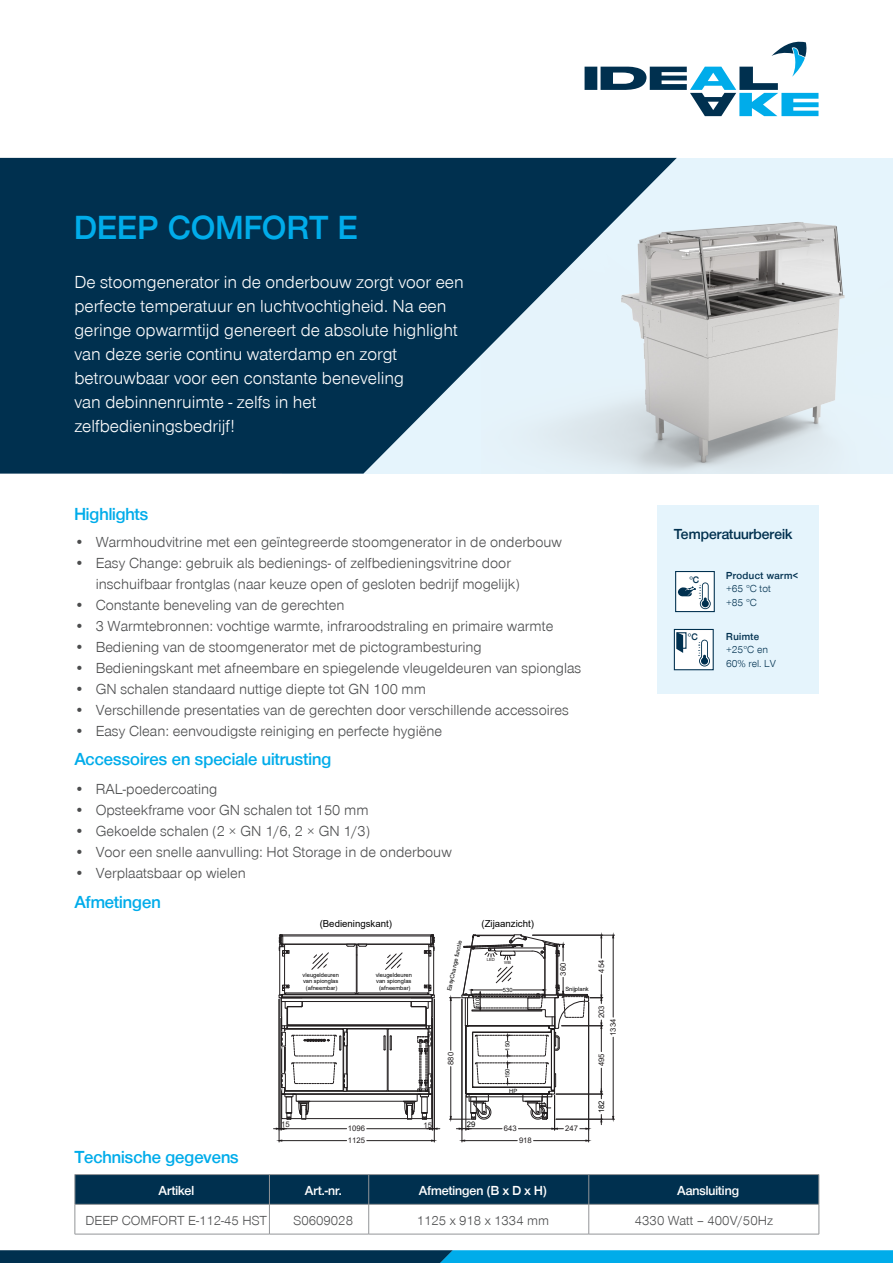
<style>
.page{position:relative;width:893px;height:1263px;background:#fff}
.page>*{position:absolute;margin:0;border:0;box-sizing:border-box;transform-origin:0 0}
.Hauptüberschrift{font:600 34.5px "Nimbus San Nov D";letter-spacing:.02em;color:#00acea}
.Einleitungstext{font:18px/24px "Nimbus San Nov";color:#fff}
.Zwischenüberschrift{font:600 18px "Nimbus San Nov D";color:#00acea}
.Produkt_Aufzählung{font:600 18px "Nimbus San Nov D";color:#00acea}
.t1{font:15px/21px "Nimbus San Nov";color:#4b4c4d}
.t2{font:600 15px "Nimbus San Nov D";color:#00304f}
._03_TABELLE_inhalt_f{font:13.5px "Nimbus San Nov";color:#4b4c4d}
._03_TABELLE_inhalt_f-2{font:600 13.5px "Nimbus San Nov D";color:#fff}
.t3{font:10.5px/13.5px "Nimbus San Nov";color:#00304f}
.t4{font:600 9.75px "Nimbus San Nov D";color:#00304f}
.t5{font:9.6px "Arial";color:#000}
.t6{font:7.65px "Arial";color:#231f20}
.t7{font:7.65px "Arial";color:#000}
.t8{font:5.85px/6.3px "Arial";color:#000;text-align:center}
.t9{font:4.2px "Arial";color:#231f20}
.s1{font-family:"Nimbus San Nov D";font-weight:600}
</style>
<div class="page">
<svg style="left:585px;top:42px;width:234px;height:74px"></svg>
<svg style="left:0;top:1250px;width:893px;height:13px;background:#04709e"></svg>
<img style="left:677px;top:162px;width:216px;height:312px">
<svg style="left:0;top:158px;width:677px;height:316px;background:#335b74"></svg>
<div style="left:657px;top:505px;width:162px;height:188px;background:#e5f4fc"></div>
<div style="left:675px;top:571px;width:40px;height:41px;background:#fff;border:1px solid #00304f"></div>
<svg style="left:678px;top:582px;width:33px;height:27px"></svg>
<svg style="left:673px;top:628px;width:41px;height:43px;background:#bfcbd4"></svg>
<hr style="left:279px;top:999px;width:1px;height:143px;background:#231f20">
<hr style="left:434px;top:999px;width:1px;height:143px;background:#231f20">
<hr style="left:282px;top:1140px;width:65px;height:1px;background:#231f20">
<hr style="left:367px;top:1140px;width:65px;height:1px;background:#231f20">
<svg style="left:278px;top:1139px;width:5px;height:3px"></svg>
<hr style="left:462px;top:999px;width:1px;height:143px;background:#231f20">
<hr style="left:588px;top:1002px;width:1px;height:140px;background:#231f20">
<hr style="left:465px;top:1140px;width:52px;height:1px;background:#231f20">
<hr style="left:534px;top:1140px;width:52px;height:1px;background:#231f20">
<hr style="left:556px;top:1119px;width:59px;height:1px;background:#231f20">
<hr style="left:533px;top:935px;width:82px;height:1px;background:#231f20">
<hr style="left:613px;top:1037px;width:1px;height:79px;background:#231f20">
<hr style="left:613px;top:938px;width:1px;height:79px;background:#231f20">
<svg style="left:274px;top:934px;width:329px;height:197px"></svg>
<div style="left:281px;top:1094px;width:151px;height:25px;border:1px solid #231f20"></div>
<svg style="left:75px;top:1174px;width:745px;height:30px;background:#063452"></svg>
<hr style="left:75px;top:1204px;width:194px;height:1px;background:#939598">
<hr style="left:75px;top:1204px;width:1px;height:30px;background:#939598">
<hr style="left:269px;top:1204px;width:100px;height:1px;background:#939598">
<hr style="left:269px;top:1204px;width:1px;height:30px;background:#939598">
<hr style="left:369px;top:1204px;width:220px;height:1px;background:#939598">
<hr style="left:368px;top:1204px;width:1px;height:30px;background:#939598">
<hr style="left:589px;top:1204px;width:230px;height:1px;background:#939598">
<hr style="left:588px;top:1204px;width:1px;height:30px;background:#939598">
<hr style="left:819px;top:1204px;width:1px;height:30px;background:#939598">
<hr style="left:75px;top:1234px;width:194px;height:1px;background:#939598">
<hr style="left:269px;top:1234px;width:100px;height:1px;background:#939598">
<hr style="left:369px;top:1234px;width:220px;height:1px;background:#939598">
<hr style="left:589px;top:1234px;width:230px;height:1px;background:#939598">
<p class="Hauptüberschrift" style="left:74px;top:207px;width:285px">DEEP COMFORT E</p>
<p class="Einleitungstext" style="left:74px;top:270px;width:391px">De stoomgenerator in de onderbouw zorgt voor een perfecte temperatuur en luchtvochtigheid. Na een geringe opwarmtijd genereert de absolute highlight van deze serie continu waterdamp en zorgt betrouwbaar voor een constante beneveling<br>van debinnenruimte - zelfs in het zelfbedieningsbedrijf!</p>
<p class="Zwischenüberschrift" style="left:74px;top:503px;width:76px">Highlights</p>
<p class="t1" style="left:74px;top:532px;width:489px">• Warmhoudvitrine met een geïntegreerde stoomgenerator in de onderbouw</p>
<p class="t1" style="left:96px;top:553px;width:425px;text-indent:-21px">• Easy Change: gebruik als bedienings- of zelfbedieningsvitrine door inschuifbaar frontglas (naar keuze open of gesloten bedrijf mogelijk)</p>
<p class="t1" style="left:74px;top:595px;width:272px">• Constante beneveling van de gerechten</p>
<p class="t1" style="left:74px;top:616px;width:480px">• 3 Warmtebronnen: vochtige warmte, infraroodstraling en primaire warmte</p>
<p class="t1" style="left:74px;top:637px;width:409px">• Bediening van de stoomgenerator met de pictogrambesturing</p>
<p class="t1" style="left:74px;top:658px;width:508px">• Bedieningskant met afneembare en spiegelende vleugeldeuren van spionglas</p>
<p class="t1" style="left:74px;top:679px;width:353px">• GN schalen standaard nuttige diepte tot GN 100 mm</p>
<p class="t1" style="left:74px;top:700px;width:496px">• Verschillende presentaties van de gerechten door verschillende accessoires</p>
<p class="t1" style="left:74px;top:721px;width:369px">• Easy Clean: eenvoudigste reiniging en perfecte hygiëne</p>
<p class="Zwischenüberschrift" style="left:74px;top:748px;width:258px">Accessoires en speciale uitrusting</p>
<p class="t1" style="left:74px;top:779px;width:145px">• RAL-poedercoating</p>
<p class="t1" style="left:74px;top:800px;width:296px">• Opsteekframe voor GN schalen tot 150 mm</p>
<p class="t1" style="left:74px;top:821px;width:297px">• Gekoelde schalen (2 × GN 1/6, 2 × GN 1/3)</p>
<p class="t1" style="left:74px;top:842px;width:379px">• Voor een snelle aanvulling: Hot Storage in de onderbouw</p>
<p class="t1" style="left:74px;top:863px;width:173px">• Verplaatsbaar op wielen</p>
<p class="Zwischenüberschrift" style="left:74px;top:892px;width:88px">Afmetingen</p>
<p class="t5" style="left:320px;top:917px;width:74px">(Bedieningskant)</p>
<p class="t5" style="left:481px;top:917px;width:54px">(Zijaanzicht)</p>
<p class="t8" style="left:303px;top:972px;width:38px">vleugeldeuren van spionglas (afneembar)</p>
<p class="t8" style="left:376px;top:972px;width:38px">vleugeldeuren van spionglas (afneembar)</p>
<p class="t8" style="left:446px;top:990px;width:53px;rotate:-78deg">EasyChange functie</p>
<p class="t9" style="left:487px;top:956px;width:10px">LED</p>
<p class="t9" style="left:504px;top:959px;width:8px">WB</p>
<p class="t8" style="left:475px;top:1008px;width:11px;rotate:-90deg">100</p>
<p class="t8" style="left:503px;top:987px;width:11px">530</p>
<p class="t6" style="left:445px;top:1065px;width:14px;rotate:-90deg">880</p>
<p class="t8" style="left:504px;top:1050px;width:11px;rotate:-90deg">150</p>
<p class="t8" style="left:504px;top:1078px;width:11px;rotate:-90deg">150</p>
<p class="t8" style="left:509px;top:1087px;width:10px">HP</p>
<p class="t6" style="left:558px;top:976px;width:14px;rotate:-90deg">360</p>
<p class="t8" style="left:565px;top:986px;width:25px">Snijplank</p>
<p class="Produkt_Aufzählung" style="left:75px;top:1147px;width:166px">Technische gegevens</p>
<p class="t6" style="left:281px;top:1119px;width:10px">15</p>
<p class="t6" style="left:423px;top:1119px;width:10px">15</p>
<p class="t6" style="left:348px;top:1123px;width:19px">1096</p>
<p class="t7" style="left:467px;top:1119px;width:10px">29</p>
<p class="t6" style="left:504px;top:1123px;width:14px">643</p>
<p class="t6" style="left:565px;top:1123px;width:14px">247</p>
<p class="t6" style="left:348px;top:1135px;width:19px">1125</p>
<p class="t6" style="left:519px;top:1135px;width:14px">918</p>
<p class="t6" style="left:596px;top:973px;width:14px;rotate:-90deg">454</p>
<p class="t6" style="left:596px;top:1018px;width:14px;rotate:-90deg">203</p>
<p class="t6" style="left:608px;top:1036px;width:19px;rotate:-90deg">1334</p>
<p class="t6" style="left:596px;top:1066px;width:14px;rotate:-90deg">495</p>
<p class="t7" style="left:596px;top:1113px;width:14px;rotate:-90deg">182</p>
<p class="t2" style="left:674px;top:525px;width:120px">Temperatuurbereik</p>
<p class="t3" style="left:726px;top:569px;width:73px"><span class="s1">Product warm&lt; </span>+65 °C tot<br>+85 °C</p>
<p class="t4" style="left:689px;top:574px;width:11px">°C</p>
<p class="t4" style="left:688px;top:631px;width:11px">°C</p>
<p class="t3" style="left:726px;top:630px;width:51px"><span class="s1">Ruimte </span>+25°C en<br>60% rel. LV</p>
<p class="_03_TABELLE_inhalt_f-2" style="left:158px;top:1182px;width:37px">Artikel</p>
<p class="_03_TABELLE_inhalt_f-2" style="left:305px;top:1182px;width:38px">Art.-nr.</p>
<p class="_03_TABELLE_inhalt_f-2" style="left:419px;top:1182px;width:130px">Afmetingen (B x D x H)</p>
<p class="_03_TABELLE_inhalt_f-2" style="left:677px;top:1182px;width:63px">Aansluiting</p>
<p class="_03_TABELLE_inhalt_f" style="left:85px;top:1213px;width:183px">DEEP COMFORT E-112-45 HST</p>
<p class="_03_TABELLE_inhalt_f" style="left:293px;top:1213px;width:61px">S0609028</p>
<p class="_03_TABELLE_inhalt_f" style="left:417px;top:1213px;width:134px">1125 x 918 x 1334 mm</p>
<p class="_03_TABELLE_inhalt_f" style="left:635px;top:1213px;width:140px">4330 Watt – 400V/50Hz</p>
</div>
